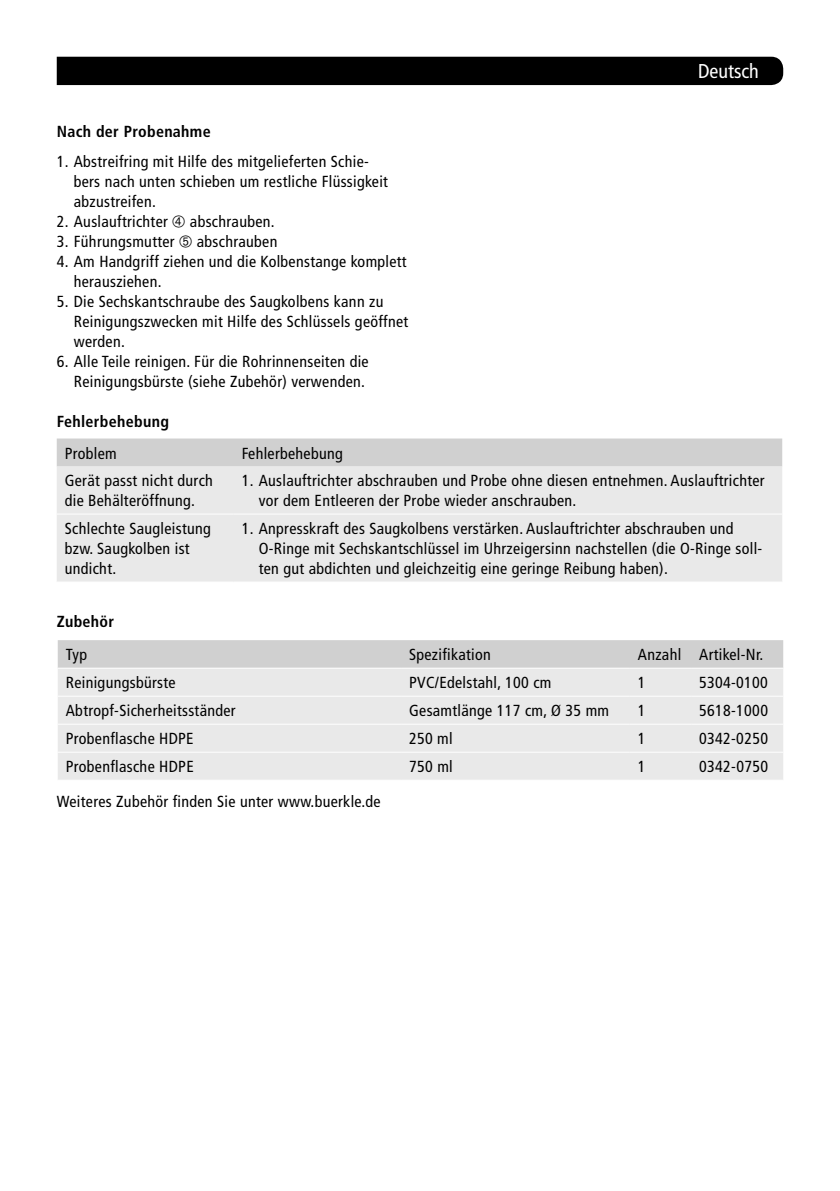
<style>
.page{position:relative;width:840px;height:1191px;background:#fff}
.page>*{position:absolute;margin:0;border:0;box-sizing:border-box;transform-origin:0 0}
.t1{font:condensed 20px "Frutiger";color:#fff}
.t2{font:condensed 16px/20px "Frutiger";letter-spacing:.02em;color:#000}
.t3{font:700 condensed 16px "Frutiger";letter-spacing:.02em;color:#000}
</style>
<div class="page">
<div style="left:57px;top:57px;width:725px;height:28px;background:#000"></div>
<div style="left:58px;top:640px;width:724px;height:27px;background:#d0d0d0"></div>
<div style="left:58px;top:669px;width:724px;height:110px;background:#e9e9e9"></div>
<hr style="left:58px;top:695px;width:343px;height:1px;background:#fff">
<hr style="left:401px;top:695px;width:228px;height:1px;background:#fff">
<hr style="left:629px;top:695px;width:61px;height:1px;background:#fff">
<hr style="left:690px;top:695px;width:92px;height:1px;background:#fff">
<hr style="left:58px;top:723px;width:343px;height:1px;background:#fff">
<hr style="left:401px;top:723px;width:228px;height:1px;background:#fff">
<hr style="left:629px;top:723px;width:61px;height:1px;background:#fff">
<hr style="left:690px;top:723px;width:92px;height:1px;background:#fff">
<hr style="left:58px;top:751px;width:343px;height:1px;background:#fff">
<hr style="left:401px;top:751px;width:228px;height:1px;background:#fff">
<hr style="left:629px;top:751px;width:61px;height:1px;background:#fff">
<hr style="left:690px;top:751px;width:92px;height:1px;background:#fff">
<div style="left:57px;top:438px;width:724px;height:28px;background:#d0d0d0"></div>
<div style="left:57px;top:466px;width:724px;height:115px;background:#e9e9e9"></div>
<hr style="left:57px;top:513px;width:176px;height:1px;background:#fff">
<hr style="left:233px;top:513px;width:548px;height:1px;background:#fff">
<p class="t3" style="left:57px;top:122px;width:155px">Nach der Probenahme</p>
<p class="t2" style="left:74px;top:151px;width:315px;text-indent:-17px">1. Abstreifring mit Hilfe des mitgelieferten Schie&shy;bers nach unten schieben um restliche Flüssigkeit abzustreifen.</p>
<p class="t2" style="left:57px;top:211px;width:112px">2. Auslauftrichter</p>
<p class="t2" style="left:190px;top:211px;width:86px">abschrauben.</p>
<p class="t2" style="left:57px;top:231px;width:119px">3. Führungsmutter</p>
<p class="t2" style="left:197px;top:231px;width:82px">abschrauben</p>
<p class="t2" style="left:74px;top:251px;width:334px;text-indent:-17px">4. Am Handgriff ziehen und die Kolbenstange komplett herausziehen.</p>
<p class="t2" style="left:74px;top:291px;width:336px;text-indent:-17px">5. Die Sechskantschraube des Saugkolbens kann zu<br>Reinigungszwecken mit Hilfe des Schlüssels geöffnet werden.</p>
<p class="t2" style="left:57px;top:351px;width:313px;text-align:right">6. Alle Teile reinigen. Für die Rohrinnenseiten die<br>Reinigungsbürste (siehe Zubehör) verwenden.</p>
<p class="t3" style="left:57px;top:412px;width:114px">Fehlerbehebung</p>
<p class="t1" style="left:697px;top:60px;width:62px">Deutsch</p>
<p class="t2" style="left:65px;top:443px;width:53px">Problem</p>
<p class="t2" style="left:241px;top:443px;width:103px">Fehlerbehebung</p>
<p class="t2" style="left:65px;top:470px;width:150px">Gerät passt nicht durch die Behälteröffnung.</p>
<p class="t2" style="left:258px;top:470px;width:507px;text-indent:-17px">1. Auslauftrichter abschrauben und Probe ohne diesen entnehmen. Auslauftrichter vor dem Entleeren der Probe wieder anschrauben.</p>
<p class="t2" style="left:65px;top:518px;width:147px">Schlechte Saugleistung bzw. Saugkolben ist undicht.</p>
<p class="t2" style="left:258px;top:518px;width:504px;text-indent:-17px">1. Anpresskraft des Saugkolbens verstärken. Auslauftrichter abschrauben und<br>O-Ringe mit Sechskantschlüssel im Uhrzeigersinn nachstellen (die O-Ringe soll&shy;ten gut abdichten und gleichzeitig eine geringe Reibung haben).</p>
<p class="t3" style="left:57px;top:612px;width:59px">Zubehör</p>
<p class="t2" style="left:66px;top:644px;width:23px">Typ</p>
<p class="t2" style="left:409px;top:644px;width:83px">Spezifikation</p>
<p class="t2" style="left:637px;top:644px;width:127px">Anzahl Artikel-Nr.</p>
<p class="t2" style="left:66px;top:672px;width:111px">Reinigungsbürste</p>
<p class="t2" style="left:409px;top:672px;width:144px">PVC/Edelstahl, 100 cm</p>
<p class="t2" style="left:637px;top:672px;width:9px">1</p>
<p class="t2" style="left:698px;top:672px;width:70px">5304-0100</p>
<p class="t2" style="left:66px;top:700px;width:171px">Abtropf-Sicherheitsständer</p>
<p class="t2" style="left:409px;top:700px;width:201px">Gesamtlänge 117 cm, Ø 35 mm</p>
<p class="t2" style="left:637px;top:700px;width:9px">1</p>
<p class="t2" style="left:698px;top:700px;width:70px">5618-1000</p>
<p class="t2" style="left:66px;top:728px;width:129px">Probenflasche HDPE</p>
<p class="t2" style="left:409px;top:728px;width:45px">250 ml</p>
<p class="t2" style="left:637px;top:728px;width:9px">1</p>
<p class="t2" style="left:698px;top:728px;width:70px">0342-0250</p>
<p class="t2" style="left:66px;top:756px;width:129px">Probenflasche HDPE</p>
<p class="t2" style="left:409px;top:756px;width:45px">750 ml</p>
<p class="t2" style="left:637px;top:756px;width:9px">1</p>
<p class="t2" style="left:698px;top:756px;width:70px">0342-0750</p>
<p class="t2" style="left:57px;top:791px;width:325px">Weiteres Zubehör finden Sie unter www.buerkle.de</p>
</div>
